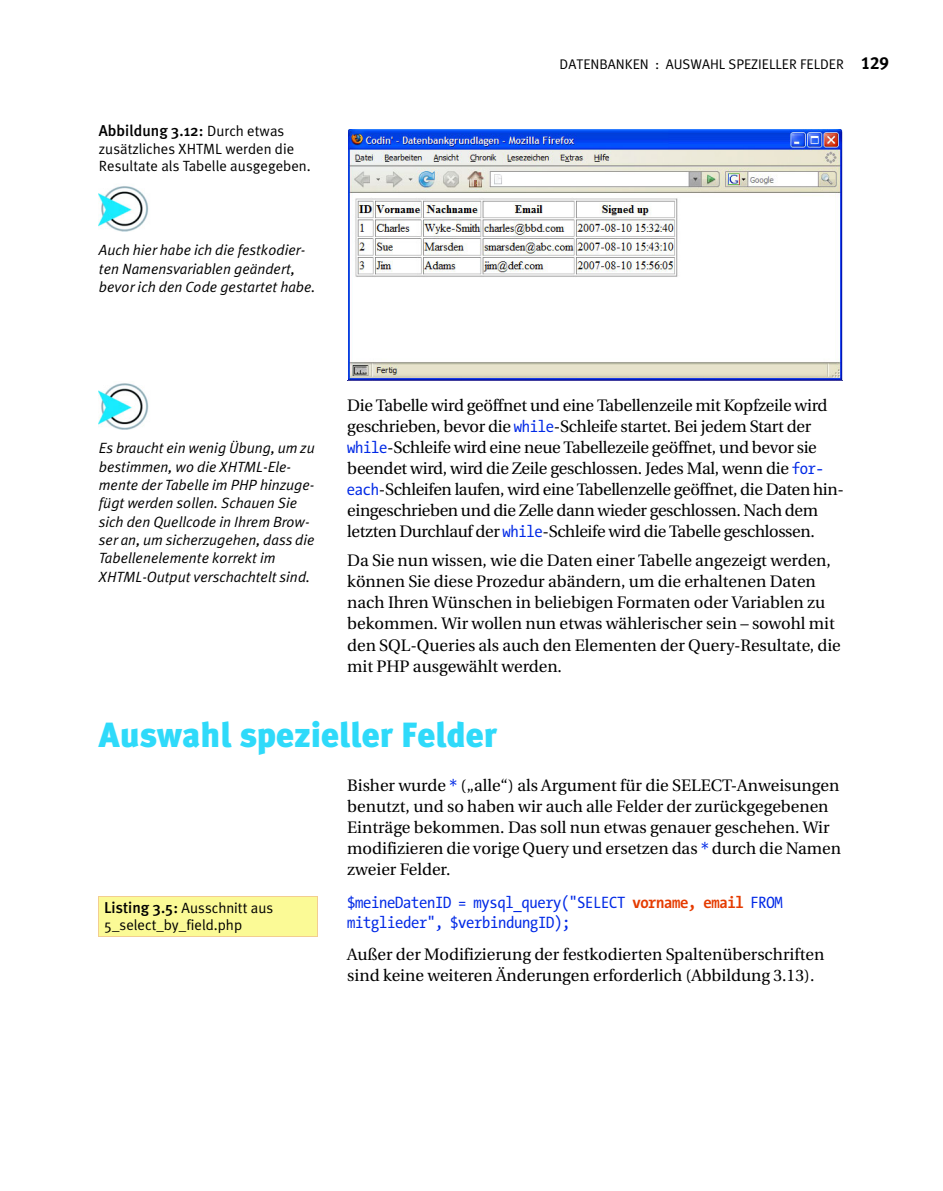
<style>
.page{position:relative;width:943px;height:1191px;background:#fff}
.page>*{position:absolute;margin:0;border:0;box-sizing:border-box;transform-origin:0 0}
.t1{font:35px "Meta Plus Black Roman";color:#2fdafa}
.t2{font:16.62px/21px "Utopia";color:#000}
.t3{font:16.62px/20.1px "The Sans Mono Con Normal";letter-spacing:-.02em;color:#0029e6}
.t4{font:15.75px "Meta Plus Medium Roman";color:#000}
.t5{font:italic 14.88px/18.4px "Meta Plus Normal";color:#000}
.t6{font:14.88px/17.5px "Meta Plus Normal";color:#000}
.t7{font:14px "Meta Plus Normal Caps";color:#000}
.s1{font-family:"Meta Plus Normal";font-size:14.88px}
.s2{font-family:"Meta Plus Bold Caps";font-weight:700;font-size:17.5px}
.s3{font-family:"The Sans Mono Con Normal";color:#0029e6}
.s4{font-family:"The Sans Mono Con";font-weight:700;color:#e53b00}
.s5{font-family:"Meta Plus Medium Roman";font-size:15.75px}
</style>
<div class="page">
<img style="left:99px;top:186px;width:50px;height:45px">
<img style="left:348px;top:129px;width:494px;height:251px">
<img style="left:99px;top:383px;width:50px;height:46px">
<div style="left:99px;top:897px;width:218px;height:39px;background:#fbfa96"></div>
<hr style="left:98px;top:897px;width:1px;height:39px;background:#f2ce90">
<hr style="left:317px;top:897px;width:1px;height:39px;background:#f2ce90">
<hr style="left:98px;top:896px;width:220px;height:1px;background:#f2ce90">
<hr style="left:98px;top:936px;width:220px;height:1px;background:#f2ce90">
<p class="t4" style="left:99px;top:124px;width:187px">Abbildung 3.12: <span class="s1">Durch etwas</span></p>
<p class="t6" style="left:99px;top:141px;width:213px">zusätzliches XHTML werden die<br>Resultate als Tabelle ausgegeben.</p>
<p class="t5" style="left:99px;top:242px;width:218px">Auch hier habe ich die festkodier&shy;ten Namensvariablen geändert, bevor ich den Code gestartet habe.</p>
<p class="t7" style="left:559px;top:56px;width:330px">DATENBANKEN : AUSWAHL SPEZIELLER FELDER <span class="s2">129</span></p>
<p class="t5" style="left:99px;top:440px;width:217px">Es braucht ein wenig Übung, um zu bestimmen, wo die XHTML-Ele&shy;mente der Tabelle im PHP hinzuge&shy;fügt werden sollen. Schauen Sie sich den Quellcode in Ihrem Brow&shy;ser an, um sicherzugehen, dass die<br>Tabellenelemente korrekt im<br>XHTML-Output verschachtelt sind.</p>
<p class="t2" style="left:347px;top:396px;width:498px">Die Tabelle wird geöffnet und eine Tabellenzeile mit Kopfzeile wird geschrieben, bevor die <span class="s3">while</span>-Schleife startet. Bei jedem Start der <span class="s3">while</span>-Schleife wird eine neue Tabellezeile geöffnet, und bevor sie beendet wird, wird die Zeile geschlossen. Jedes Mal, wenn die <span class="s3">for&shy;each</span>-Schleifen laufen, wird eine Tabellenzelle geöffnet, die Daten hin&shy;eingeschrieben und die Zelle dann wieder geschlossen. Nach dem letzten Durchlauf der <span class="s3">while</span>-Schleife wird die Tabelle geschlossen.</p>
<p class="t2" style="left:347px;top:552px;width:495px">Da Sie nun wissen, wie die Daten einer Tabelle angezeigt werden, können Sie diese Prozedur abändern, um die erhaltenen Daten nach Ihren Wünschen in beliebigen Formaten oder Variablen zu bekommen. Wir wollen nun etwas wählerischer sein – sowohl mit den SQL-Queries als auch den Elementen der Query-Resultate, die mit PHP ausgewählt werden.</p>
<h1 class="t1" style="left:99px;top:720px;width:399px">Auswahl spezieller Felder</h1>
<p class="t2" style="left:347px;top:776px;width:495px">Bisher wurde <span class="s3">*</span> („alle“) als Argument für die SELECT-Anweisungen benutzt, und so haben wir auch alle Felder der zurückgegebenen Einträge bekommen. Das soll nun etwas genauer geschehen. Wir modifizieren die vorige Query und ersetzen das <span class="s3">*</span> durch die Namen zweier Felder.</p>
<p class="t3" style="left:347px;top:894px;width:437px">$meineDatenID = mysql_query("SELECT <span class="s4">vorname, email</span> FROM mitglieder", $verbindungID);</p>
<p class="t2" style="left:347px;top:946px;width:478px">Außer der Modifizierung der festkodierten Spaltenüberschriften sind keine weiteren Änderungen erforderlich (Abbildung 3.13).</p>
<p class="t6" style="left:104px;top:900px;width:170px"><span class="s5">Listing 3.5:</span> Ausschnitt aus<br>5_select_by_field.php</p>
</div>
